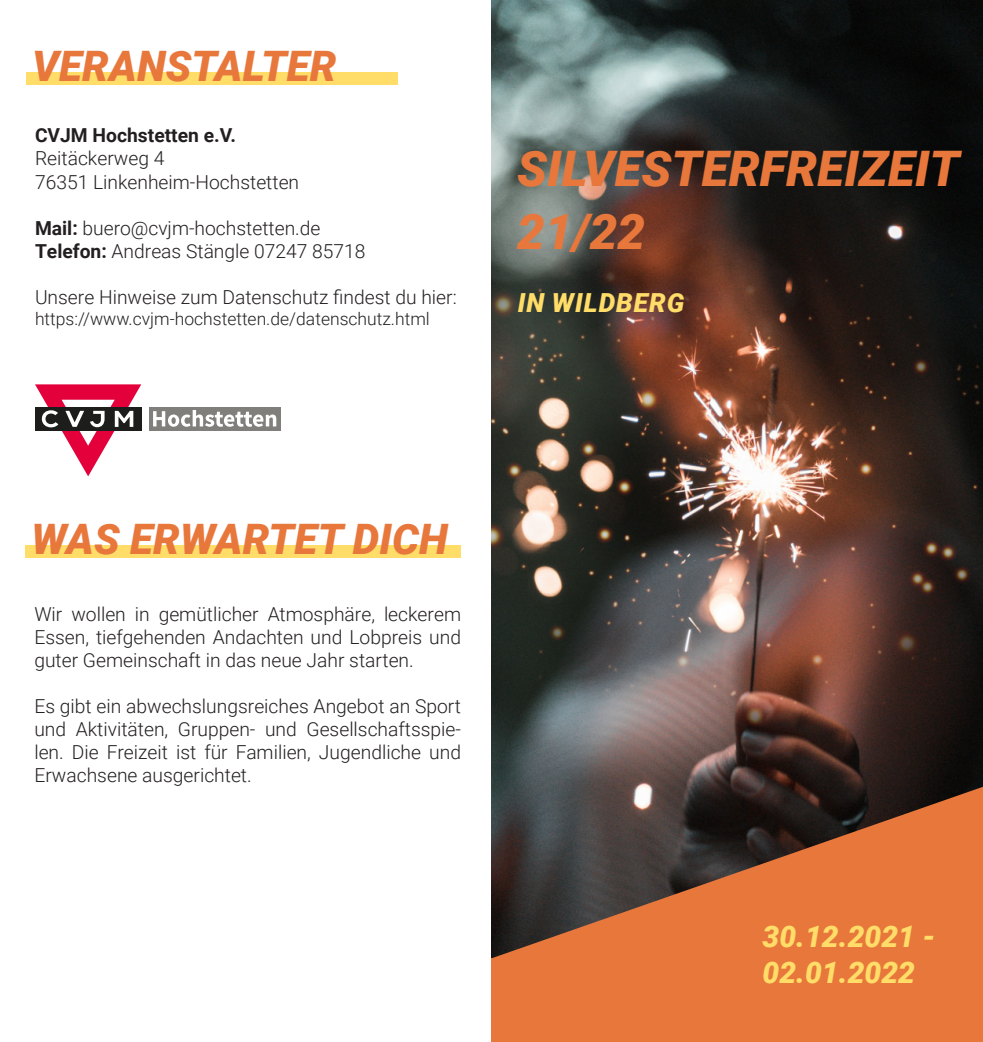
<style>
.page{position:relative;width:983px;height:1042px;background:#fff}
.page>*{position:absolute;margin:0;border:0;box-sizing:border-box;transform-origin:0 0}
.t1{font:italic 900 49px/63px "Roboto";color:#e8773c}
.t2{font:italic 900 42px "Roboto";color:#e8773c}
.t3{font:italic 900 29.75px "Roboto";color:#ffdd68}
.t4{font:italic 900 26.25px "Roboto";letter-spacing:.035em;color:#ffdd68}
.t5{font:300 19.25px/23.1px "Roboto";color:#231f20;text-align:justify}
.t6{font:700 19.25px "Roboto";color:#231f20}
.t7{font:300 17.5px "Roboto";color:#231f20}
.s1{font-weight:700}
</style>
<div class="page">
<img style="left:491px;top:0;width:491px;height:787px">
<svg style="left:491px;top:787px;width:491px;height:255px;fill:#e8773c"></svg>
<div style="left:25px;top:545px;width:436px;height:12px;background:#ffdd68"></div>
<div style="left:491px;top:958px;width:75px;height:84px;background:#e8773c"></div>
<div style="left:26px;top:73px;width:371px;height:12px;background:#ffdd68"></div>
<svg style="left:35px;top:384px;width:106px;height:92px"></svg>
<div style="left:149px;top:407px;width:132px;height:23px;background:#807f7c"></div>
<svg style="left:153px;top:410px;width:123px;height:17px"></svg>
<p class="t2" style="left:32px;top:37px;width:306px">VERANSTALTER</p>
<p class="t6" style="left:35px;top:122px;width:202px">CVJM Hochstetten e.V.</p>
<p class="t5" style="left:35px;top:146px;width:131px">Reitäckerweg 4</p>
<p class="t5" style="left:35px;top:169px;width:266px">76351 Linkenheim-Hochstetten</p>
<p class="t5" style="left:35px;top:216px;width:287px"><span class="s1">Mail:</span> buero@cvjm-hochstetten.de</p>
<p class="t5" style="left:35px;top:239px;width:332px"><span class="s1">Telefon:</span> Andreas Stängle 07247 85718</p>
<p class="t5" style="left:35px;top:285px;width:423px">Unsere Hinweise zum Datenschutz findest du hier:</p>
<p class="t7" style="left:35px;top:307px;width:396px">https://www.cvjm-hochstetten.de/datenschutz.html</p>
<p class="t1" style="left:517px;top:135px;width:444px">SILVESTERFREIZEIT<br>21/22</p>
<p class="t4" style="left:517px;top:284px;width:168px">IN WILDBERG</p>
<p class="t2" style="left:31px;top:509px;width:418px">WAS ERWARTET DICH</p>
<p class="t5" style="left:34px;top:601px;width:428px">Wir wollen in gemütlicher Atmosphäre, leckerem Essen, tiefgehenden Andachten und Lobpreis und guter Gemeinschaft in das neue Jahr starten.</p>
<p class="t5" style="left:34px;top:694px;width:428px">Es gibt ein abwechslungsreiches Angebot an Sport und Aktivitäten, Gruppen- und Gesellschaftsspie&shy;len. Die Freizeit ist für Familien, Jugendliche und Erwachsene ausgerichtet.</p>
<p class="t3" style="left:762px;top:916px;width:174px">30.12.2021 -</p>
<p class="t3" style="left:762px;top:952px;width:154px">02.01.2022</p>
</div>
